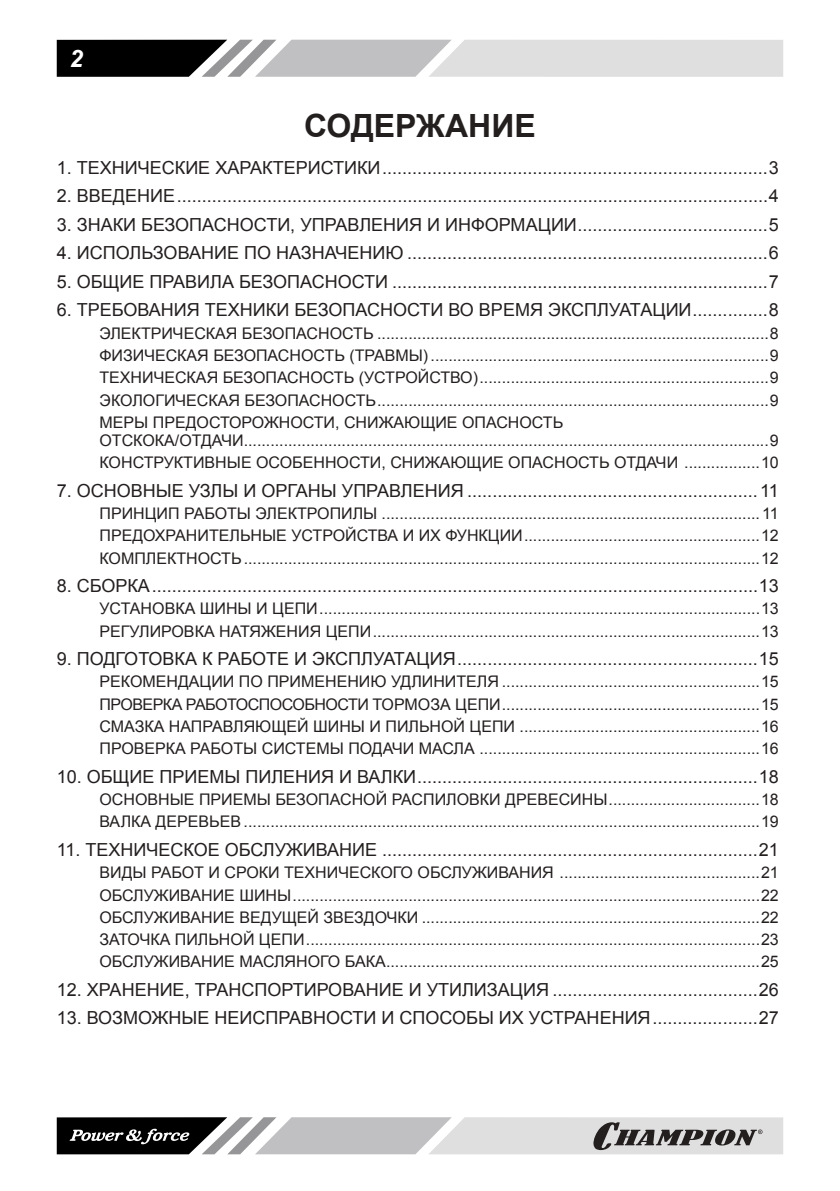
<style>
.page{position:relative;width:840px;height:1191px;background:#fff}
.page>*{position:absolute;margin:0;border:0;box-sizing:border-box;transform-origin:0 0}
.t1{font:700 32px "Arial";color:#241f1f}
.t2{font:italic 700 24px "Arial";color:#fff}
.t3{font:18px "Arial";color:#241f1f}
.t4{font:16px/22.2px "Arial";color:#241f1f;text-align:justify}
</style>
<div class="page">
<svg style="left:57px;top:40px;width:725px;height:37px;background:#aaa9aa"></svg>
<svg style="left:57px;top:1117px;width:725px;height:37px;background:#a3a2a3"></svg>
<h2 class="t2" style="left:70px;top:42px;width:15px">2</h2>
<h1 class="t1" style="left:304px;top:104px;width:233px">СОДЕРЖАНИЕ</h1>
<p class="t3" style="left:57px;top:156px;width:723px">1. ТЕХНИЧЕСКИЕ ХАРАКТЕРИСТИКИ.............................................................................3</p>
<p class="t3" style="left:57px;top:184px;width:723px">2. ВВЕДЕНИЕ......................................................................................................................4</p>
<p class="t3" style="left:57px;top:213px;width:723px">3. ЗНАКИ БЕЗОПАСНОСТИ, УПРАВЛЕНИЯ И ИНФОРМАЦИИ......................................5</p>
<p class="t3" style="left:57px;top:241px;width:723px">4. ИСПОЛЬЗОВАНИЕ ПО НАЗНАЧЕНИЮ ........................................................................6</p>
<p class="t3" style="left:57px;top:270px;width:723px">5. ОБЩИЕ ПРАВИЛА БЕЗОПАСНОСТИ ...........................................................................7</p>
<p class="t3" style="left:57px;top:298px;width:723px">6. ТРЕБОВАНИЯ ТЕХНИКИ БЕЗОПАСНОСТИ ВО ВРЕМЯ ЭКСПЛУАТАЦИИ...............8</p>
<p class="t4" style="left:99px;top:322px;width:680px">ЭЛЕКТРИЧЕСКАЯ БЕЗОПАСНОСТЬ ........................................................................................8<br>ФИЗИЧЕСКАЯ БЕЗОПАСНОСТЬ (ТРАВМЫ)............................................................................9<br>ТЕХНИЧЕСКАЯ БЕЗОПАСНОСТЬ (УСТРОЙСТВО).................................................................9<br>ЭКОЛОГИЧЕСКАЯ БЕЗОПАСНОСТЬ........................................................................................9<br>МЕРЫ ПРЕДОСТОРОЖНОСТИ, СНИЖАЮЩИЕ ОПАСНОСТЬ</p>
<p class="t4" style="left:99px;top:429px;width:680px">ОТСКОКА/ОТДАЧИ......................................................................................................................9<br>КОНСТРУКТИВНЫЕ ОСОБЕННОСТИ, СНИЖАЮЩИЕ ОПАСНОСТЬ ОТДАЧИ .................10</p>
<p class="t3" style="left:57px;top:478px;width:723px">7. ОСНОВНЫЕ УЗЛЫ И ОРГАНЫ УПРАВЛЕНИЯ ..........................................................11</p>
<p class="t4" style="left:99px;top:502px;width:680px">ПРИНЦИП РАБОТЫ ЭЛЕКТРОПИЛЫ .....................................................................................11<br>ПРЕДОХРАНИТЕЛЬНЫЕ УСТРОЙСТВА И ИХ ФУНКЦИИ.....................................................12<br>КОМПЛЕКТНОСТЬ....................................................................................................................12</p>
<p class="t3" style="left:57px;top:574px;width:723px">8. СБОРКА.........................................................................................................................13</p>
<p class="t4" style="left:99px;top:598px;width:680px">УСТАНОВКА ШИНЫ И ЦЕПИ...................................................................................................13<br>РЕГУЛИРОВКА НАТЯЖЕНИЯ ЦЕПИ.......................................................................................13</p>
<p class="t3" style="left:57px;top:647px;width:723px">9. ПОДГОТОВКА К РАБОТЕ И ЭКСПЛУАТАЦИЯ............................................................15</p>
<p class="t4" style="left:99px;top:671px;width:680px">РЕКОМЕНДАЦИИ ПО ПРИМЕНЕНИЮ УДЛИНИТЕЛЯ ..........................................................15<br>ПРОВЕРКА РАБОТОСПОСОБНОСТИ ТОРМОЗА ЦЕПИ..........................................................15<br>СМАЗКА НАПРАВЛЯЮЩЕЙ ШИНЫ И ПИЛЬНОЙ ЦЕПИ ......................................................16<br>ПРОВЕРКА РАБОТЫ СИСТЕМЫ ПОДАЧИ МАСЛА ...............................................................16</p>
<p class="t3" style="left:57px;top:764px;width:723px">10. ОБЩИЕ ПРИЕМЫ ПИЛЕНИЯ И ВАЛКИ....................................................................18</p>
<p class="t4" style="left:99px;top:788px;width:680px">ОСНОВНЫЕ ПРИЕМЫ БЕЗОПАСНОЙ РАСПИЛОВКИ ДРЕВЕСИНЫ..................................18<br>ВАЛКА ДЕРЕВЬЕВ ....................................................................................................................19</p>
<p class="t3" style="left:57px;top:838px;width:723px">11. ТЕХНИЧЕСКОЕ ОБСЛУЖИВАНИЕ ...........................................................................21</p>
<p class="t4" style="left:99px;top:861px;width:680px">ВИДЫ РАБОТ И СРОКИ ТЕХНИЧЕСКОГО ОБСЛУЖИВАНИЯ .............................................21<br>ОБСЛУЖИВАНИЕ ШИНЫ.........................................................................................................22<br>ОБСЛУЖИВАНИЕ ВЕДУЩЕЙ ЗВЕЗДОЧКИ ............................................................................22<br>ЗАТОЧКА ПИЛЬНОЙ ЦЕПИ......................................................................................................23<br>ОБСЛУЖИВАНИЕ МАСЛЯНОГО БАКА....................................................................................25</p>
<p class="t3" style="left:57px;top:977px;width:723px">12. ХРАНЕНИЕ, ТРАНСПОРТИРОВАНИЕ И УТИЛИЗАЦИЯ .........................................26</p>
<p class="t3" style="left:57px;top:1006px;width:723px">13. ВОЗМОЖНЫЕ НЕИСПРАВНОСТИ И СПОСОБЫ ИХ УСТРАНЕНИЯ.....................27</p>
</div>
